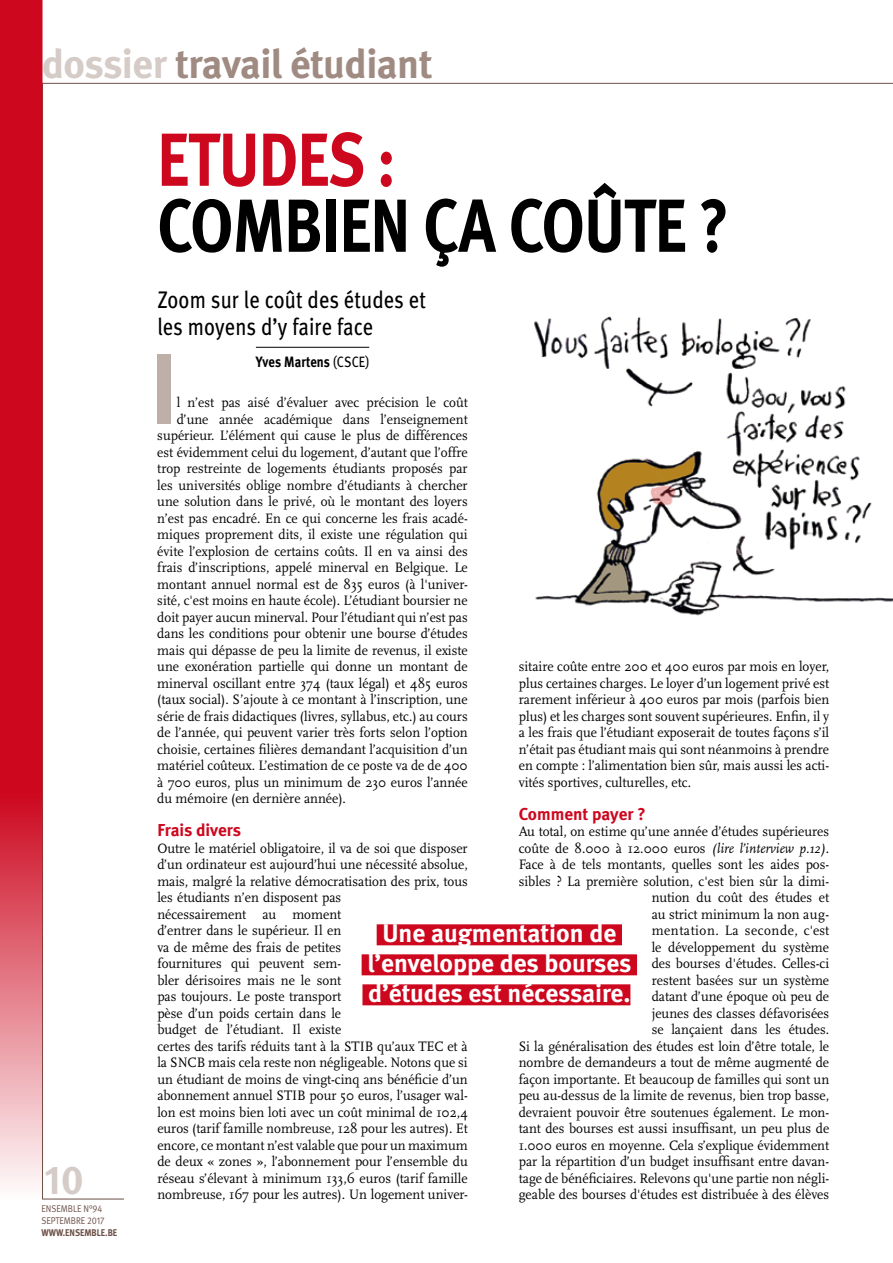
<style>
.page{position:relative;width:893px;height:1263px;background:#fff}
.page>*{position:absolute;margin:0;border:0;box-sizing:border-box;transform-origin:0 0}
.t1{font:700 100.05px "Meta";color:#beafa9;scale:.9 1}
.t2{font:700 75px "Meta";color:#000;scale:.85 1}
.t3{font:700 75px "Meta";color:#cd071e;scale:.85 1}
.t4{font:700 40.5px "Meta";letter-spacing:-.01em;color:#a08b83}
.t5{font:40.5px "Meta Bold Expert";color:#d5cbc7}
.t6{font:700 25.5px/30px "Meta";color:#fff;text-align:center}
.t7{font:24px/27px "Meta";letter-spacing:.005em;color:#000;scale:.85 1}
.t8{font:700 17.25px "Meta";color:#cd071e}
.t9{font:700 15px "Meta";letter-spacing:.005em;color:#000;scale:.85 1}
.t10{font:14.25px/16.5px "Scala";color:#000;scale:.95 1}
.t11{font:9.75px/12px "Meta Normal";color:#6d5048;scale:.9 1}
.t12{font:700 9.75px "Meta";color:#6d5048;scale:.9 1}
.s1{color:#d5cbc7}
.s2{font-family:"Meta Normal Expert"}
.s3{font-weight:400}
.s4{font-style:italic}
</style>
<div class="page">
<svg style="left:0;top:0;width:43px;height:1199px;background:#d33043"></svg>
<div style="left:377px;top:924px;width:245px;height:21px;background:#cd071e"></div>
<div style="left:362px;top:954px;width:275px;height:21px;background:#cd071e"></div>
<div style="left:362px;top:984px;width:268px;height:21px;background:#cd071e"></div>
<img style="left:534px;top:316px;width:359px;height:300px">
<hr style="left:256px;top:347px;width:113px;height:1px;background:#000">
<h3 class="t4" style="left:42px;top:40px;width:392px"><span class="s1">dossier</span> travail étudiant</h3>
<h3 class="t5" style="left:45px;top:1156px;width:41px">10</h3>
<p class="t11" style="left:41px;top:1203px;width:72px">ENSEMBLE N°<span class="s2">94<br></span>SEPTEMBRE <span class="s2">2017</span></p>
<p class="t12" style="left:41px;top:1227px;width:86px">www.ensemble.be</p>
<h2 class="t3" style="left:157px;top:115px;width:115px">Etudes</h2>
<h2 class="t3" style="left:377px;top:115px;width:24px">:</h2>
<h2 class="t2" style="left:157px;top:181px;width:43px">combien</h2>
<h2 class="t2" style="left:423px;top:181px;width:361px">ça co ûte ?</h2>
<h3 class="t7" style="left:157px;top:286px;width:317px">Zoom sur le coût des études et les moyens d’y faire face</h3>
<p class="t9" style="left:256px;top:352px;width:135px">Yves Martens <span class="s3">(CSCE)</span></p>
<h1 class="t1" style="left:151px;top:329px;width:30px">I</h1>
<p class="t10" style="left:177px;top:394px;width:308px">l n’est pas aisé d’évaluer avec précision le coût</p>
<p class="t10" style="left:177px;top:411px;width:308px">d’une année académique dans l’enseignement</p>
<p class="t10" style="left:157px;top:427px;width:328px">supérieur. L’élément qui cause le plus de différences</p>
<p class="t10" style="left:157px;top:444px;width:328px">est évidemment celui du logement, d’autant que l’offre</p>
<p class="t10" style="left:157px;top:460px;width:328px">trop restreinte de logements étudiants proposés par</p>
<p class="t10" style="left:157px;top:477px;width:328px">les universités oblige nombre d’étudiants à chercher</p>
<p class="t10" style="left:157px;top:493px;width:328px">une solution dans le privé, où le montant des loyers</p>
<p class="t10" style="left:157px;top:510px;width:328px">n’est pas encadré. En ce qui concerne les frais acadé-</p>
<p class="t10" style="left:157px;top:526px;width:328px">miques proprement dits, il existe une régulation qui</p>
<p class="t10" style="left:157px;top:543px;width:328px">évite l’explosion de certains coûts. Il en va ainsi des</p>
<p class="t10" style="left:157px;top:559px;width:328px">frais d’inscriptions, appelé minerval en Belgique. Le</p>
<p class="t10" style="left:157px;top:576px;width:328px">montant annuel normal est de 835 euros (à l'univer-</p>
<p class="t10" style="left:157px;top:592px;width:328px">sité, c'est moins en haute école). L’étudiant boursier ne</p>
<p class="t10" style="left:157px;top:609px;width:328px">doit payer aucun minerval. Pour l’étudiant qui n’est pas</p>
<p class="t10" style="left:157px;top:625px;width:328px">dans les conditions pour obtenir une bourse d’études</p>
<p class="t10" style="left:157px;top:642px;width:328px">mais qui dépasse de peu la limite de revenus, il existe</p>
<p class="t10" style="left:157px;top:658px;width:328px">une exonération partielle qui donne un montant de</p>
<p class="t10" style="left:157px;top:675px;width:328px">minerval oscillant entre 374 (taux légal) et 485 euros</p>
<p class="t10" style="left:157px;top:691px;width:328px">(taux social). S’ajoute à ce montant à l’inscription, une</p>
<p class="t10" style="left:157px;top:708px;width:328px">série de frais didactiques (livres, syllabus, etc.) au cours</p>
<p class="t10" style="left:157px;top:724px;width:328px">de l’année, qui peuvent varier très forts selon l’option</p>
<p class="t10" style="left:157px;top:741px;width:328px">choisie, certaines filières demandant l’acquisition d’un</p>
<p class="t10" style="left:157px;top:757px;width:328px">matériel coûteux. L’estimation de ce poste va de de 400</p>
<p class="t10" style="left:157px;top:774px;width:328px">à 700 euros, plus un minimum de 230 euros l’année</p>
<p class="t10" style="left:157px;top:790px;width:200px">du mémoire (en dernière année).</p>
<p class="t8" style="left:157px;top:820px;width:85px">Frais divers</p>
<p class="t10" style="left:157px;top:840px;width:328px">Outre le matériel obligatoire, il va de soi que disposer d’un ordinateur est aujourd’hui une nécessité absolue, mais, malgré la relative démocratisation des prix, tous les étudiants n’en disposent pas<br>nécessairement au moment<br>d’entrer dans le supérieur. Il en<br>va de même des frais de petites<br>fournitures qui peuvent sem-<br>bler dérisoires mais ne le sont<br>pas toujours. Le poste transport<br>pèse d’un poids certain dans le<br>budget de l’étudiant. Il existe<br>certes des tarifs réduits tant à la STIB qu’aux TEC et à la SNCB mais cela reste non négligeable. Notons que si un étudiant de moins de vingt-cinq ans bénéficie d’un abonnement annuel STIB pour 50 euros, l’usager wal&shy;lon est moins bien loti avec un coût minimal de 102,4 euros (tarif famille nombreuse, 128 pour les autres). Et encore, ce montant n’est valable que pour un maximum de deux « zones », l’abonnement pour l’ensemble du réseau s’élevant à minimum 133,6 euros (tarif famille nombreuse, 167 pour les autres). Un logement univer-</p>
<p class="t10" style="left:519px;top:658px;width:328px;text-align:justify">sitaire coûte entre 200 et 400 euros par mois en loyer, plus certaines charges. Le loyer d’un logement privé est rarement inférieur à 400 euros par mois (parfois bien plus) et les charges sont souvent supérieures. Enfin, il y a les frais que l’étudiant exposerait de toutes façons s’il n’était pas étudiant mais qui sont néanmoins à prendre en compte : l’alimentation bien sûr, mais aussi les acti&shy;vités sportives, culturelles, etc.</p>
<p class="t8" style="left:519px;top:803px;width:128px">Comment payer ?</p>
<p class="t10" style="left:519px;top:823px;width:328px;text-align:right">Au total, on estime qu’une année d’études supérieures coûte de 8.000 à 12.000 euros <span class="s4">(lire l’interview p.12)</span>.<br>Face à de tels montants, quelles sont les aides pos&shy;sibles ? La première solution, c'est bien sûr la dimi&shy;nution du coût des études et<br>au strict minimum la non aug-<br>mentation. La seconde, c'est<br>le développement du système<br>des bourses d'études. Celles-ci<br>restent basées sur un système<br>datant d’une époque où peu de<br>jeunes des classes défavorisées<br>se lançaient dans les études.<br>Si la généralisation des études est loin d’être totale, le nombre de demandeurs a tout de même augmenté de façon importante. Et beaucoup de familles qui sont un peu au-dessus de la limite de revenus, bien trop basse, devraient pouvoir être soutenues également. Le mon&shy;tant des bourses est aussi insuffisant, un peu plus de 1.000 euros en moyenne. Cela s’explique évidemment par la répartition d’un budget insuffisant entre davan&shy;tage de bénéficiaires. Relevons qu'une partie non négli&shy;geable des bourses d'études est distribuée à des élèves</p>
<h3 class="t6" style="left:367px;top:918px;width:266px">Une augmentation de l’enveloppe des bourses d’études est nécessaire.</h3>
</div>
